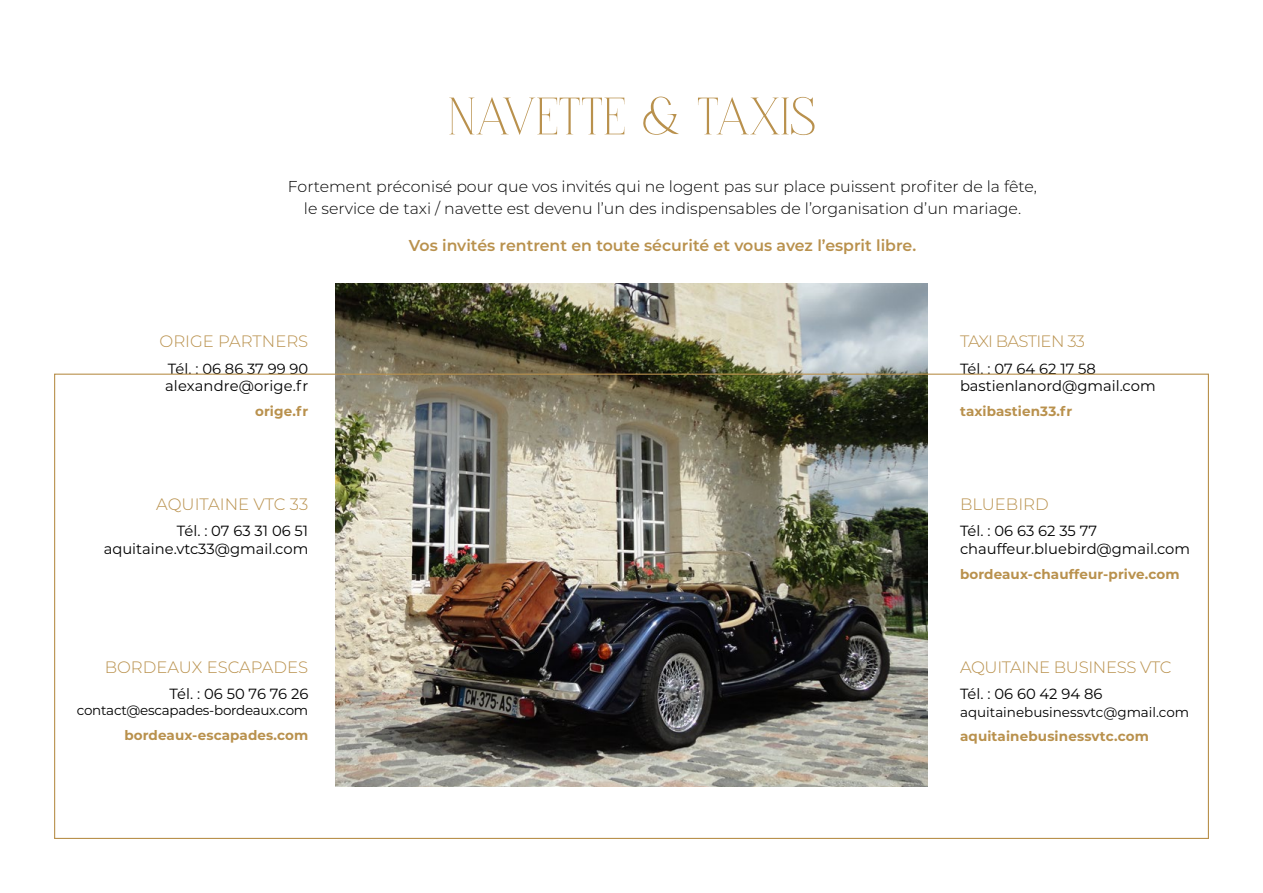
<style>
.page{position:relative;width:1263px;height:893px;background:#fff}
.page>*{position:absolute;margin:0;border:0;box-sizing:border-box;transform-origin:0 0}
.t1{font:52.5px "Rotterburg Stylish";letter-spacing:-.01em;color:#b9914d}
.t2{font:300 16.5px "Montserrat";letter-spacing:-.01em;color:#b9914d}
.t3{font:300 16.5px "Montserrat";letter-spacing:-.045em;color:#b9914d}
.t4{font:300 15.75px/22.5px "Montserrat";color:#000;text-align:center}
.t5{font:600 15.75px "Montserrat";color:#b9914d}
.t6{font:14.7px/17.7px "Montserrat";color:#000}
.t7{font:700 13.5px "Montserrat";letter-spacing:.01em;color:#b9914d}
.t8{font:13.5px "Montserrat";letter-spacing:-.01em;color:#000}
</style>
<div class="page">
<img style="left:336px;top:283px;width:591px;height:504px">
<h1 class="t1" style="left:448px;top:86px;width:369px">NAVETTE &amp; TAXIS</h1>
<p class="t4" style="left:288px;top:174px;width:751px">Fortement préconisé pour que vos invités qui ne logent pas sur place puissent profiter de la fête, le service de taxi / navette est devenu l’un des indispensables de l’organisation d’un mariage.</p>
<p class="t5" style="left:409px;top:234px;width:509px">Vos invités rentrent en toute sécurité et vous avez l’esprit libre.</p>
<p class="t2" style="left:160px;top:330px;width:150px">ORIGE PARTNERS</p>
<p class="t6" style="left:165px;top:359px;width:145px">Tél. : 06 86 37 99 90 alexandre@orige.fr</p>
<p class="t7" style="left:255px;top:401px;width:55px">orige.fr</p>
<p class="t2" style="left:156px;top:493px;width:153px">AQUITAINE VTC 33</p>
<p class="t6" style="left:104px;top:522px;width:206px;text-align:right">Tél. : 07 63 31 06 51 aquitaine.vtc33@gmail.com</p>
<p class="t2" style="left:105px;top:656px;width:205px">BORDEAUX ESCAPADES</p>
<p class="t6" style="left:170px;top:684px;width:140px">Tél. : 06 50 76 76 26</p>
<p class="t8" style="left:77px;top:701px;width:233px">contact@escapades-bordeaux.com</p>
<p class="t7" style="left:124px;top:725px;width:185px">bordeaux-escapades.com</p>
<p class="t3" style="left:960px;top:330px;width:127px">TAXI BASTIEN 33</p>
<p class="t6" style="left:960px;top:359px;width:197px">Tél. : 07 64 62 17 58 bastienlanord@gmail.com</p>
<p class="t7" style="left:960px;top:401px;width:114px">taxibastien33.fr</p>
<p class="t2" style="left:960px;top:493px;width:90px">BLUEBIRD</p>
<p class="t6" style="left:960px;top:522px;width:232px">Tél. : 06 63 62 35 77 chauffeur.bluebird@gmail.com</p>
<p class="t7" style="left:960px;top:564px;width:221px">bordeaux-chauffeur-prive.com</p>
<p class="t2" style="left:960px;top:656px;width:213px">AQUITAINE BUSINESS VTC</p>
<p class="t6" style="left:960px;top:684px;width:144px">Tél. : 06 60 42 94 86</p>
<p class="t8" style="left:960px;top:702px;width:231px">aquitainebusinessvtc@gmail.com</p>
<p class="t7" style="left:960px;top:727px;width:190px">aquitainebusinessvtc.com</p>
</div>
